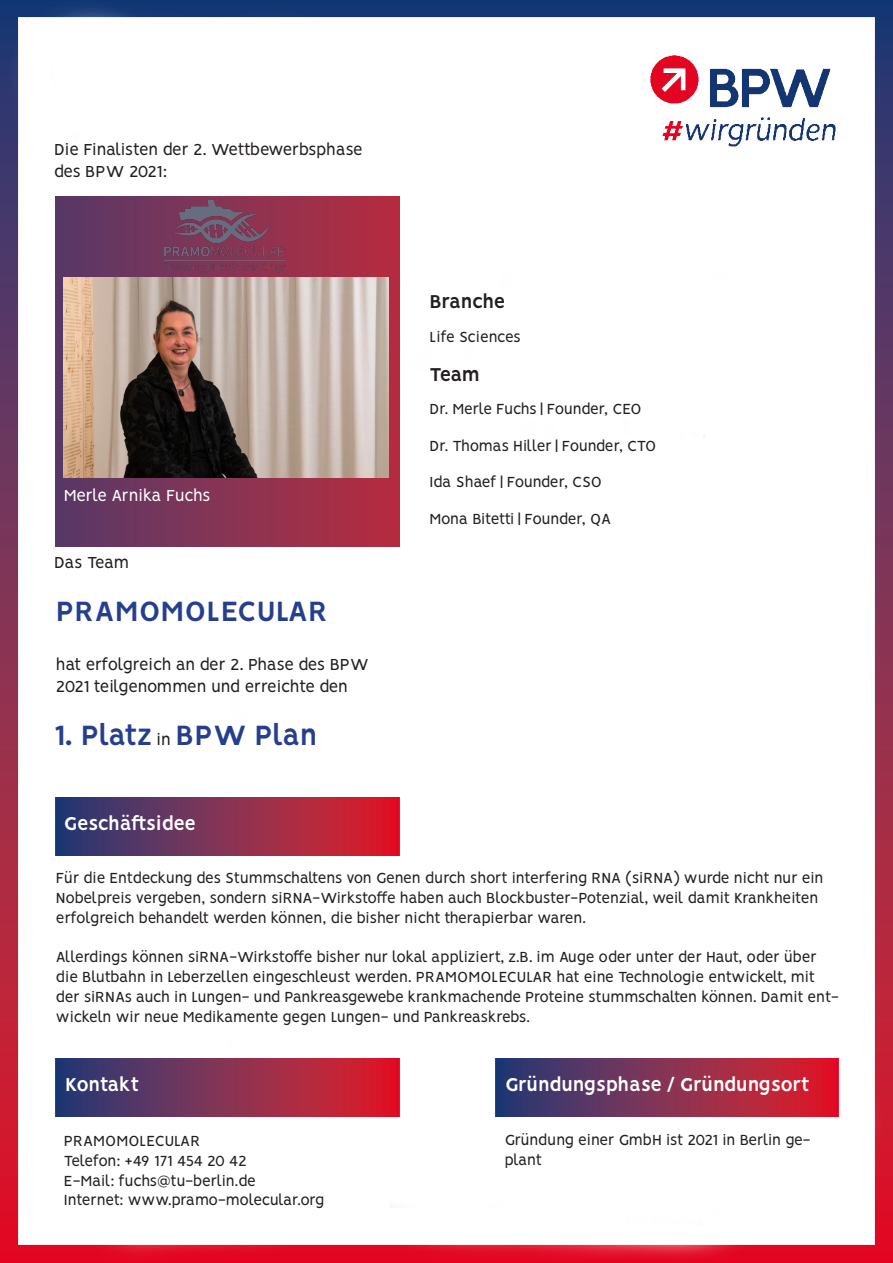
<style>
.page{position:relative;width:893px;height:1263px;background:#fff}
.page>*{position:absolute;margin:0;border:0;box-sizing:border-box;transform-origin:0 0}
.t1{font:700 31.5px "Vision";color:#253f8e}
.t2{font:700 21px "Vision";letter-spacing:-.03em;color:#fff}
.t3{font:700 21px "Vision";letter-spacing:-.03em;color:#231f20}
.t4{font:18px/21.6px "Vision";letter-spacing:-.03em;color:#231f20}
.t5{font:18px "Vision";letter-spacing:-.02em;color:#fff}
.t6{font:16.5px/19.8px "Vision";letter-spacing:-.02em;color:#231f20}
.t7{font:16.5px "Vision";color:#231f20}
.t8{font:16.5px "Vision";letter-spacing:-.04em;color:#231f20}
.s1{font-weight:400;font-size:18px;color:#231f20}
</style>
<div class="page">
<img style="left:0;top:0;width:893px;height:1263px">
<img style="left:614px;top:15px;width:257px;height:182px">
<img style="left:56px;top:197px;width:343px;height:349px">
<img style="left:64px;top:277px;width:324px;height:201px">
<img style="left:56px;top:797px;width:343px;height:58px">
<img style="left:56px;top:1058px;width:343px;height:58px">
<img style="left:496px;top:1058px;width:343px;height:58px">
<img style="left:165px;top:200px;width:120px;height:73px">
<p class="t4" style="left:54px;top:140px;width:310px">Die Finalisten der 2. Wettbewerbsphase des BPW 2021:</p>
<p class="t5" style="left:64px;top:485px;width:148px">Merle Arnika Fuchs</p>
<p class="t4" style="left:54px;top:553px;width:77px">Das Team</p>
<p class="t1" style="left:56px;top:592px;width:273px">PRAMOMOLECULAR</p>
<p class="t4" style="left:56px;top:655px;width:314px">hat erfolgreich an der 2. Phase des BPW<br>2021 teilgenommen und erreichte den</p>
<p class="t1" style="left:54px;top:716px;width:265px">1. Platz <span class="s1">in</span> BPW Plan</p>
<p class="t2" style="left:64px;top:811px;width:134px">Geschäftsidee</p>
<p class="t3" style="left:429px;top:289px;width:77px">Branche</p>
<p class="t6" style="left:429px;top:329px;width:93px">Life Sciences</p>
<p class="t3" style="left:429px;top:362px;width:52px">Team</p>
<p class="t6" style="left:429px;top:401px;width:214px">Dr. Merle Fuchs | Founder, CEO</p>
<p class="t6" style="left:429px;top:437px;width:228px">Dr. Thomas Hiller | Founder, CTO</p>
<p class="t7" style="left:429px;top:472px;width:174px">Ida Shaef | Founder, CSO</p>
<p class="t6" style="left:429px;top:510px;width:183px">Mona Bitetti | Founder, QA</p>
<p class="t6" style="left:56px;top:870px;width:769px">Für die Entdeckung des Stummschaltens von Genen durch short interfering RNA (siRNA) wurde nicht nur ein<br>Nobelpreis vergeben, sondern siRNA-Wirkstoffe haben auch Blockbuster-Potenzial, weil damit Krankheiten erfolgreich behandelt werden können, die bisher nicht therapierbar waren.</p>
<p class="t6" style="left:56px;top:949px;width:784px">Allerdings können siRNA-Wirkstoffe bisher nur lokal appliziert, z.B. im Auge oder unter der Haut, oder über die Blutbahn in Leberzellen eingeschleust werden. PRAMOMOLECULAR hat eine Technologie entwickelt, mit der siRNAs auch in Lungen- und Pankreasgewebe krankmachende Proteine stummschalten können. Damit ent&shy;wickeln wir neue Medikamente gegen Lungen- und Pankreaskrebs.</p>
<p class="t2" style="left:65px;top:1072px;width:75px">Kontakt</p>
<p class="t2" style="left:505px;top:1072px;width:306px">Gründungsphase / Gründungsort</p>
<p class="t7" style="left:64px;top:1131px;width:138px">PRAMOMOLECULAR</p>
<p class="t8" style="left:64px;top:1151px;width:185px">Telefon: +49 171 454 20 42</p>
<p class="t6" style="left:64px;top:1172px;width:194px">E-Mail: fuchs@tu-berlin.de</p>
<p class="t6" style="left:64px;top:1192px;width:262px">Internet: www.pramo-molecular.org</p>
<p class="t6" style="left:505px;top:1131px;width:308px">Gründung einer GmbH ist 2021 in Berlin ge&shy;plant</p>
</div>
